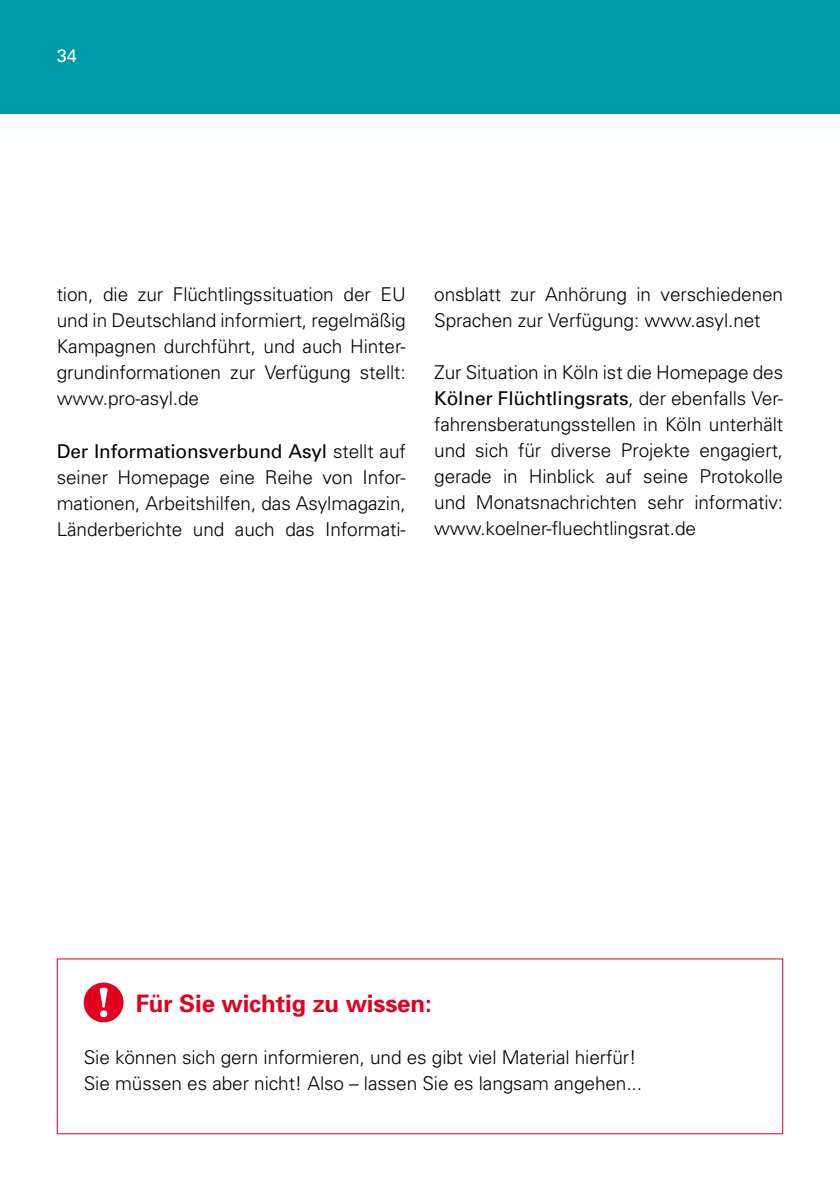
<style>
.page{position:relative;width:840px;height:1191px;background:#fff}
.page>*{position:absolute;margin:0;border:0;box-sizing:border-box;transform-origin:0 0}
.t1{font:700 24px "Univers";letter-spacing:-.005em;color:#e20020}
.t2{font:300 19px/26px "Univers";letter-spacing:-.005em;color:#000;text-align:justify}
.t3{font:18px "Univers";color:#fff}
.s1{font-weight:400}
</style>
<div class="page">
<div style="left:0;top:0;width:839px;height:113px;background:#0099a8"></div>
<div style="left:84px;top:982px;width:39px;height:40px;background:#e20020;border-radius:50%"></div>
<svg style="left:100px;top:987px;width:7px;height:30px"></svg>
<p class="t3" style="left:57px;top:45px;width:22px">34</p>
<p class="t2" style="left:57px;top:282px;width:350px">tion, die zur Flüchtlingssituation der EU und in Deutschland informiert, regelmäßig Kampagnen durchführt, und auch Hinter&shy;grundinformationen zur Verfügung stellt: www.pro-asyl.de</p>
<p class="t2" style="left:57px;top:438px;width:350px"><span class="s1">Der Informationsverbund Asyl</span> stellt auf seiner Homepage eine Reihe von Infor&shy;mationen, Arbeitshilfen, das Asylmagazin, Länderberichte und auch das Informati-</p>
<p class="t2" style="left:434px;top:282px;width:350px">onsblatt zur Anhörung in verschiedenen<br>Sprachen zur Verfügung: www.asyl.net</p>
<p class="t2" style="left:434px;top:360px;width:350px">Zur Situation in Köln ist die Homepage des <span class="s1">Kölner Flüchtlingsrats</span>, der ebenfalls Ver&shy;fahrensberatungsstellen in Köln unterhält und sich für diverse Projekte engagiert, gerade in Hinblick auf seine Protokolle und Monatsnachrichten sehr informativ: www.koelner-fluechtlingsrat.de</p>
<p class="t1" style="left:136px;top:989px;width:297px">Für Sie wichtig zu wissen:</p>
<p class="t2" style="left:84px;top:1044px;width:559px">Sie können sich gern informieren, und es gibt viel Material hierfür!<br>Sie müssen es aber nicht! Also – lassen Sie es langsam angehen...</p>
</div>
